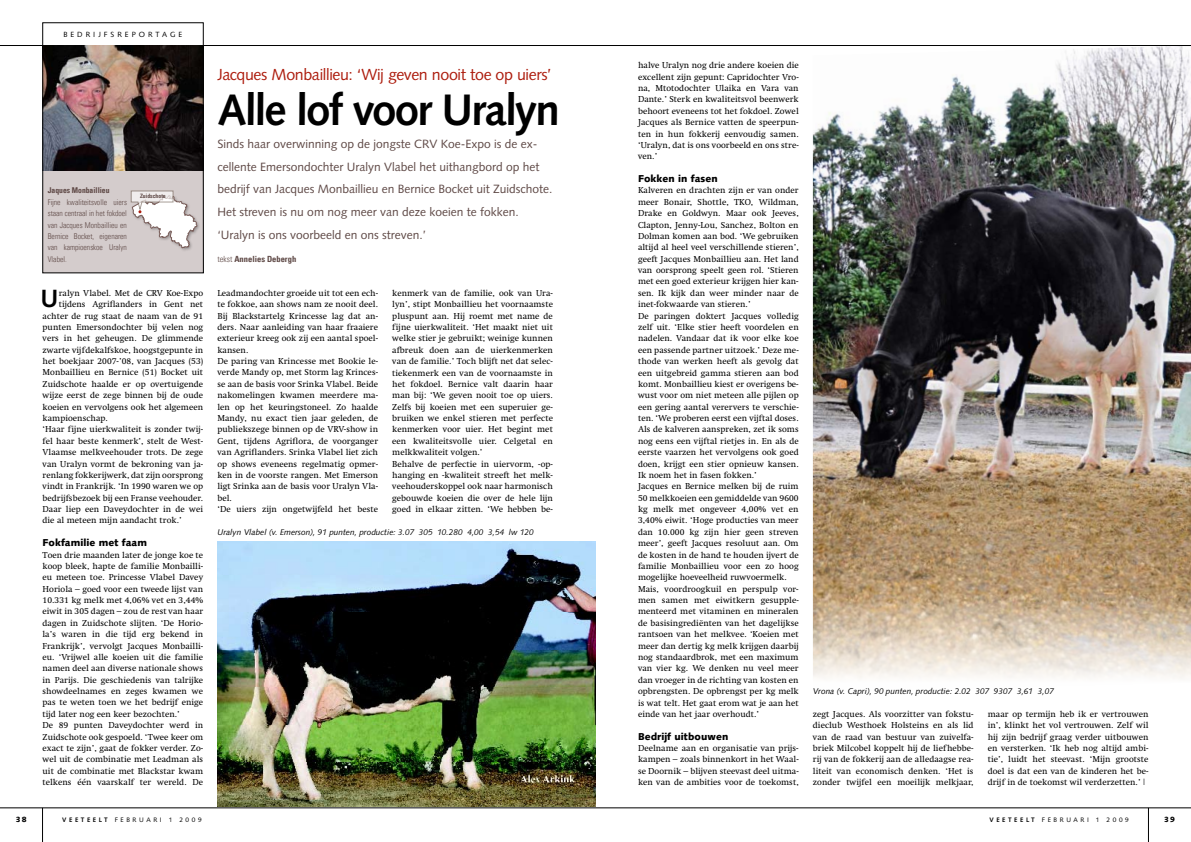
<style>
.page{position:relative;width:1191px;height:842px;background:#fff}
.page>*{position:absolute;margin:0;border:0;box-sizing:border-box;transform-origin:0 0}
.t1{font:700 44px "Syntax LT Pro";letter-spacing:-.045em;color:#000}
.t2{font:700 24.9px "Syntax LT Pro";color:#000}
.t3{font:16px "Syntax LT Pro";letter-spacing:-.02em;color:#ad1d0e}
.t4{font:12px/22.8px "Syntax LT Pro";color:#5e4845}
.t5{font:900 10px "Syntax LT Pro";letter-spacing:.005em;color:#000}
.t6{font:8.8px/11.4px "Swift LT Pro";letter-spacing:.005em;color:#000;text-align:justify}
.t7{font:8.5px "Univers Com 67 Bold Cond";color:#5e4845}
.t8{font:italic 8.3px "Syntax LT Pro";color:#000}
.t9{font:8px/11.4px "Univers Com 47 Light Cond";color:#5e4845;text-align:justify;scale:.95 1}
.t10{font:8px "Univers Com 67 Bold Cond";color:#5e4845;scale:.95 1}
.t11{font:7.5px "Syntax LT Pro";letter-spacing:.4em;color:#000}
.t12{font:900 7.5px "Syntax LT Pro";color:#000}
.t13{font:700 6.5px "Syntax LT Pro";letter-spacing:.4em;color:#000}
.t14{font:6.5px "Syntax LT Pro";letter-spacing:.4em;color:#000}
.t15{font:6px "Univers Com 67 Bold Cond";color:#5e4845;scale:.95 1}
.s1{font-family:"Univers Com 47 Light Cond"}
.s2{font-family:"Univers LT Pro 45";font-weight:300}
.s3{font-weight:400}
</style>
<div class="page">
<div style="left:43px;top:171px;width:160px;height:102px;background:#d4cccc"></div>
<div style="left:130px;top:194px;width:71px;height:58px;background:#000;opacity:.33"></div>
<svg style="left:131px;top:191px;width:66px;height:57px"></svg>
<img style="left:45px;top:47px;width:157px;height:124px">
<div style="left:43px;top:45px;width:161px;height:228px;border:1px solid #000"></div>
<img style="left:217px;top:541px;width:378px;height:266px">
<img style="left:813px;top:46px;width:378px;height:633px">
<svg style="left:0;top:22px;width:1191px;height:24px"></svg>
<svg style="left:0;top:807px;width:1191px;height:2px;background:#7e7e7e"></svg>
<hr style="left:42px;top:808px;width:1px;height:34px;background:#000">
<hr style="left:1148px;top:808px;width:1px;height:34px;background:#000">
<p class="t11" style="left:63px;top:30px;width:120px">BEDRIJFSREPORTAGE</p>
<p class="t10" style="left:48px;top:186px;width:66px">Jaques Monbaillieu</p>
<p class="t9" style="left:48px;top:196px;width:85px">Fijne kwaliteitsvolle uiers staan centraal in het fokdoel van Jacques Monbaillieu en Bernice Bocket, eigenaren van kampioenskoe Uralyn Vlabel.</p>
<p class="t15" style="left:140px;top:192px;width:28px">Zuidschote</p>
<h2 class="t2" style="left:41px;top:284px;width:19px">U</h2>
<p class="t6" style="left:59px;top:287px;width:146px">ralyn Vlabel. Met de CRV Koe-Expo</p>
<p class="t6" style="left:59px;top:298px;width:146px">tijdens Agriflanders in Gent net</p>
<p class="t6" style="left:43px;top:310px;width:162px">achter de rug staat de naam van de 91</p>
<p class="t6" style="left:43px;top:321px;width:162px">punten Emersondochter bij velen nog</p>
<p class="t6" style="left:43px;top:333px;width:162px">vers in het geheugen. De glimmende</p>
<p class="t6" style="left:43px;top:344px;width:162px">zwarte vijfdekalfskoe, hoogstgepunte in</p>
<p class="t6" style="left:43px;top:355px;width:162px">het boekjaar 2007-’08, van Jacques (53)</p>
<p class="t6" style="left:43px;top:367px;width:162px">Monbaillieu en Bernice (51) Bocket uit</p>
<p class="t6" style="left:43px;top:378px;width:162px">Zuidschote haalde er op overtuigende</p>
<p class="t6" style="left:43px;top:390px;width:162px">wijze eerst de zege binnen bij de oude</p>
<p class="t6" style="left:43px;top:401px;width:162px">koeien en vervolgens ook het algemeen</p>
<p class="t6" style="left:43px;top:412px;width:67px">kampioenschap.</p>
<p class="t6" style="left:43px;top:424px;width:162px">‘Haar fijne uierkwaliteit is zonder twij-</p>
<p class="t6" style="left:43px;top:435px;width:162px">fel haar beste kenmerk’, stelt de West-</p>
<p class="t6" style="left:43px;top:446px;width:162px">Vlaamse melkveehouder trots. De zege</p>
<p class="t6" style="left:43px;top:458px;width:162px">van Uralyn vormt de bekroning van ja-</p>
<p class="t6" style="left:43px;top:469px;width:162px">renlang fokkerijwerk, dat zijn oorsprong</p>
<p class="t6" style="left:43px;top:481px;width:162px">vindt in Frankrijk. ‘In 1990 waren we op</p>
<p class="t6" style="left:43px;top:492px;width:162px">bedrijfsbezoek bij een Franse veehouder.</p>
<p class="t6" style="left:43px;top:503px;width:162px">Daar liep een Daveydochter in de wei</p>
<p class="t6" style="left:43px;top:515px;width:141px">die al meteen mijn aandacht trok.’</p>
<p class="t5" style="left:43px;top:537px;width:106px">Fokfamilie met faam</p>
<p class="t6" style="left:43px;top:549px;width:162px;text-align:left">Toen drie maanden later de jonge koe te koop bleek, hapte de familie Monbailli&shy;eu meteen toe. Princesse Vlabel Davey Horiola – goed voor een tweede lijst van 10.331 kg melk met 4,06% vet en 3,44% eiwit in 305 dagen – zou de rest van haar dagen in Zuidschote slijten. ‘De Horio&shy;la’s waren in die tijd erg bekend in Frankrijk’, vervolgt Jacques Monbailli&shy;eu. ‘Vrijwel alle koeien uit die familie namen deel aan diverse nationale shows in Parijs. Die geschiedenis van talrijke showdeelnames en zeges kwamen we pas te weten toen we het bedrijf enige tijd later nog een keer bezochten.’<br>De 89 punten Daveydochter werd in Zuidschote ook gespoeld. ‘Twee keer om exact te zijn’, gaat de fokker verder. Zo&shy;wel uit de combinatie met Leadman als uit de combinatie met Blackstar kwam telkens één vaarskalf ter wereld. De</p>
<h3 class="t3" style="left:217px;top:65px;width:336px">Jacques Monbaillieu: ‘Wij geven nooit toe op uiers’</h3>
<h1 class="t1" style="left:217px;top:84px;width:344px">Alle lof voor Uralyn</h1>
<p class="t4" style="left:217px;top:132px;width:337px">Sinds haar overwinning op de jongste CRV Koe-Expo is de ex&shy;cellente Emersondochter Uralyn Vlabel het uithangbord op het bedrijf van Jacques Monbaillieu en Bernice Bocket uit Zuidschote.<br>Het streven is nu om nog meer van deze koeien te fokken. ‘Uralyn is ons voorbeeld en ons streven.’</p>
<p class="t7" style="left:217px;top:253px;width:80px"><span class="s1">tekst</span> Annelies Debergh</p>
<p class="t6" style="left:217px;top:287px;width:162px;text-align:left">Leadmandochter groeide uit tot een ech&shy;te fokkoe, aan shows nam ze nooit deel.<br>Bij Blackstartelg Krincesse lag dat an&shy;ders. Naar aanleiding van haar fraaiere exterieur kreeg ook zij een aantal spoel&shy;kansen.<br>De paring van Krincesse met Bookie le&shy;verde Mandy op, met Storm lag Krinces&shy;se aan de basis voor Srinka Vlabel. Beide nakomelingen kwamen meerdere ma&shy;len op het keuringstoneel. Zo haalde Mandy, nu exact tien jaar geleden, de publiekszege binnen op de VRV-show in Gent, tijdens Agriflora, de voorganger van Agriflanders. Srinka Vlabel liet zich op shows eveneens regelmatig opmer&shy;ken in de voorste rangen. Met Emerson ligt Srinka aan de basis voor Uralyn Vla&shy;bel.<br>‘De uiers zijn ongetwijfeld het beste</p>
<p class="t6" style="left:392px;top:287px;width:162px;text-align:left">kenmerk van de familie, ook van Ura&shy;lyn’, stipt Monbaillieu het voornaamste pluspunt aan. Hij roemt met name de fijne uierkwaliteit. ‘Het maakt niet uit welke stier je gebruikt; weinige kunnen afbreuk doen aan de uierkenmerken van de familie.’ Toch blijft net dat selec&shy;tiekenmerk een van de voornaamste in het fokdoel. Bernice valt daarin haar man bij: ‘We geven nooit toe op uiers.<br>Zelfs bij koeien met een superuier ge&shy;bruiken we enkel stieren met perfecte kenmerken voor uier. Het begint met een kwaliteitsvolle uier. Celgetal en melkkwaliteit volgen.’<br>Behalve de perfectie in uiervorm, -op&shy;hanging en -kwaliteit streeft het melk&shy;veehouderskoppel ook naar harmonisch gebouwde koeien die over de hele lijn goed in elkaar zitten. ‘We hebben be-</p>
<p class="t8" style="left:217px;top:527px;width:318px">Uralyn Vlabel (v. Emerson), 91 punten, productie: 3.07 305 10.280 4,00 3,54 lw 120</p>
<p class="t6" style="left:638px;top:60px;width:162px">halve Uralyn nog drie andere koeien die excellent zijn gepunt: Capridochter Vro&shy;na, Mtotodochter Ulaika en Vara van Dante.’ Sterk en kwaliteitsvol beenwerk behoort eveneens tot het fokdoel. Zowel Jacques als Bernice vatten de speerpun&shy;ten in hun fokkerij eenvoudig samen. ‘Uralyn, dat is ons voorbeeld en ons stre&shy;ven.’</p>
<p class="t5" style="left:638px;top:173px;width:81px">Fokken in fasen</p>
<p class="t6" style="left:638px;top:185px;width:162px;text-align:left">Kalveren en drachten zijn er van onder meer Bonair, Shottle, TKO, Wildman, Drake en Goldwyn. Maar ook Jeeves, Clapton, Jenny-Lou, Sanchez, Bolton en Dolman komen aan bod. ‘We gebruiken altijd al heel veel verschillende stieren’, geeft Jacques Monbaillieu aan. Het land van oorsprong speelt geen rol. ‘Stieren met een goed exterieur krijgen hier kan&shy;sen. Ik kijk dan weer minder naar de inet-fokwaarde van stieren.’<br>De paringen doktert Jacques volledig zelf uit. ‘Elke stier heeft voordelen en nadelen. Vandaar dat ik voor elke koe een passende partner uitzoek.’ Deze me&shy;thode van werken heeft als gevolg dat een uitgebreid gamma stieren aan bod komt. Monbaillieu kiest er overigens be&shy;wust voor om niet meteen alle pijlen op een gering aantal verervers te verschie&shy;ten. ‘We proberen eerst een vijftal doses.<br>Als de kalveren aanspreken, zet ik soms nog eens een vijftal rietjes in. En als de eerste vaarzen het vervolgens ook goed doen, krijgt een stier opnieuw kansen.<br>Ik noem het in fasen fokken.’<br>Jacques en Bernice melken bij de ruim 50 melkkoeien een gemiddelde van 9600 kg melk met ongeveer 4,00% vet en 3,40% eiwit. ‘Hoge producties van meer dan 10.000 kg zijn hier geen streven meer’, geeft Jacques resoluut aan. Om de kosten in de hand te houden ijvert de familie Monbaillieu voor een zo hoog mogelijke hoeveelheid ruwvoermelk.<br>Mais, voordroogkuil en perspulp vor&shy;men samen met eiwitkern gesupple&shy;menteerd met vitaminen en mineralen de basisingrediënten van het dagelijkse rantsoen van het melkvee. ‘Koeien met meer dan dertig kg melk krijgen daarbij nog standaardbrok, met een maximum van vier kg. We denken nu veel meer dan vroeger in de richting van kosten en opbrengsten. De opbrengst per kg melk is wat telt. Het gaat erom wat je aan het einde van het jaar overhoudt.’</p>
<p class="t5" style="left:638px;top:730px;width:92px">Bedrijf uitbouwen</p>
<p class="t6" style="left:638px;top:742px;width:162px">Deelname aan en organisatie van prijs&shy;kampen – zoals binnenkort in het Waal&shy;se Doornik – blijven steevast deel uitma&shy;ken van de ambities voor de toekomst,</p>
<p class="t8" style="left:813px;top:686px;width:242px">Vrona (v. Capri), 90 punten, productie: 2.02 307 9307 3,61 3,07</p>
<p class="t6" style="left:813px;top:708px;width:162px">zegt Jacques. Als voorzitter van fokstu&shy;dieclub Westhoek Holsteins en als lid van de raad van bestuur van zuivelfa&shy;briek Milcobel koppelt hij de liefhebbe&shy;rij van de fokkerij aan de alledaagse rea&shy;liteit van economisch denken. ‘Het is zonder twijfel een moeilijk melkjaar,</p>
<p class="t6" style="left:987px;top:708px;width:162px">maar op termijn heb ik er vertrouwen in’, klinkt het vol vertrouwen. Zelf wil hij zijn bedrijf graag verder uitbouwen en versterken. ‘Ik heb nog altijd ambi&shy;tie’, luidt het steevast. ‘Mijn grootste doel is dat een van de kinderen het be&shy;drijf in de toekomst wil verderzetten.’ <span class="s2">l</span></p>
<p class="t12" style="left:16px;top:815px;width:12px">38</p>
<p class="t13" style="left:62px;top:816px;width:60px">VEETEELT <span class="s3">februari</span></p>
<p class="t14" style="left:169px;top:815px;width:34px">1 2009</p>
<p class="t13" style="left:989px;top:816px;width:60px">VEETEELT <span class="s3">februari</span></p>
<p class="t14" style="left:1096px;top:815px;width:34px">1 2009</p>
<p class="t12" style="left:1164px;top:815px;width:12px">39</p>
</div>
